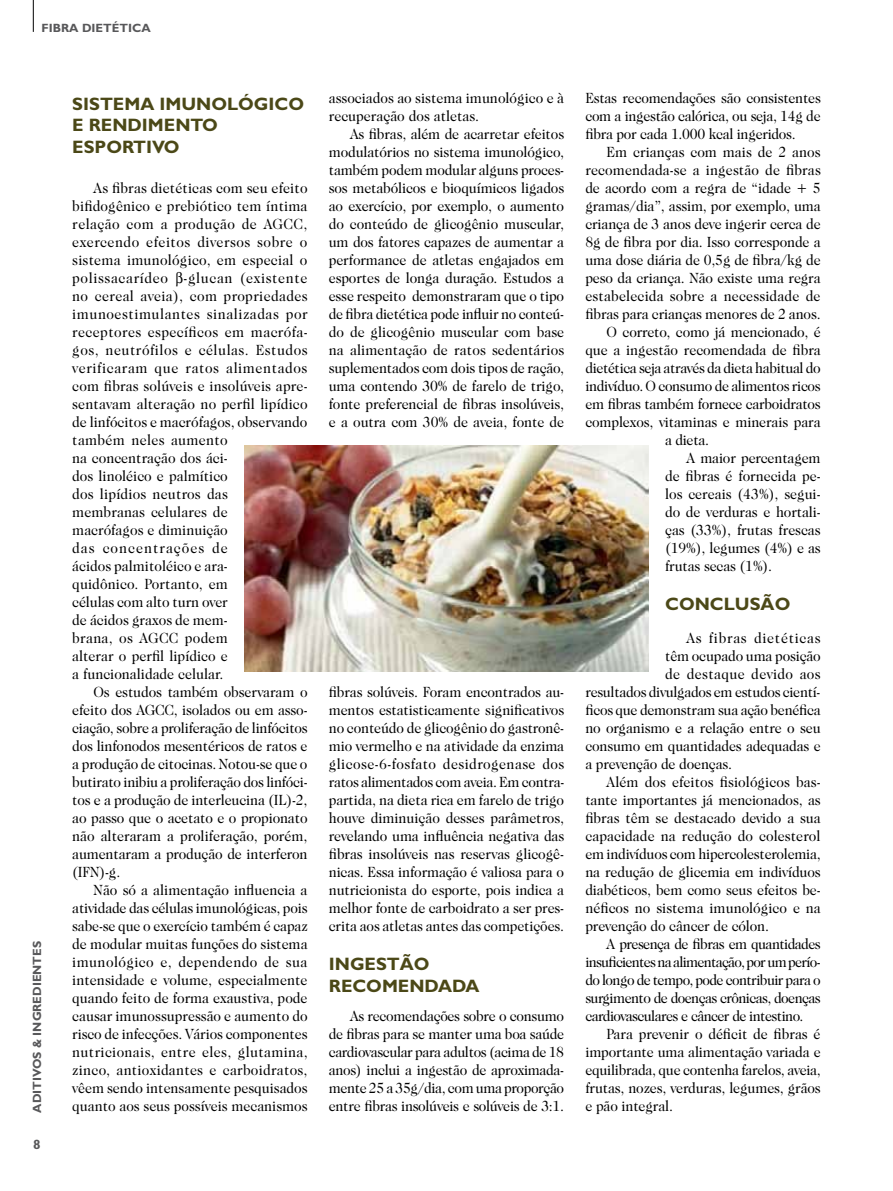
<style>
.page{position:relative;width:893px;height:1191px;background:#fff}
.page>*{position:absolute;margin:0;border:0;box-sizing:border-box;transform-origin:0 0}
.t1{font:700 18px/21.6px "Gill Sans";color:#4b4817}
.t2{font:15px/18px "Caslon 224 IT Cby BT";letter-spacing:-.01em;color:#000;text-align:justify;scale:.93 1}
.t3{font:15px/18px "Caslon 224 IT Cby BT";letter-spacing:.01em;color:#000;scale:.93 1}
.t4{font:15px "Caslon 224 IT Cby BT";letter-spacing:-.04em;color:#000;scale:.93 1}
.t5{font:15px "Caslon 224 IT Cby BT";letter-spacing:-.05em;color:#000;scale:.93 1}
.t6{font:15px "Caslon 224 IT Cby BT";letter-spacing:.015em;color:#000;scale:.93 1}
.t7{font:15px "Caslon 224 IT Cby BT";letter-spacing:.025em;color:#000;scale:.93 1}
.t8{font:15px "Caslon 224 IT Cby BT";letter-spacing:.05em;color:#000;scale:.93 1}
.t9{font:700 13.5px "Gill Sans";color:#58585a}
.t10{font:700 12px "Gill Sans";color:#58585a}
</style>
<div class="page">
<hr style="left:33px;top:0;width:1px;height:32px;background:#000">
<img style="left:245px;top:445px;width:403px;height:226px">
<p class="t10" style="left:42px;top:21px;width:49px">FIBRA DIET</p>
<p class="t10" style="left:112px;top:21px;width:40px">ÉTI CA</p>
<p class="t10" style="left:30px;top:1112px;width:173px;rotate:-90deg">ADITIVOS &amp; INGREDIENTES</p>
<p class="t9" style="left:33px;top:1136px;width:9px">8</p>
<p class="t1" style="left:72px;top:93px;width:22px">SISTE</p>
<p class="t1" style="left:124px;top:93px;width:180px">MA I MUNOLÓGICO</p>
<p class="t1" style="left:72px;top:114px;width:29px">E RENDI</p>
<p class="t1" style="left:148px;top:114px;width:30px">MENTO</p>
<p class="t1" style="left:72px;top:136px;width:48px">ESPORTIVO</p>
<p class="t3" style="left:72px;top:179px;width:255px;text-indent:21px">As fibras dietéticas com seu efeito bifidogênico e prebiótico tem íntima relação com a produção de AGCC, exercendo efeitos diversos sobre o sistema imunológico, em especial o polissacarídeo -glucan (existente no cereal aveia), com propriedades imunoestimulantes sinalizadas por receptores específicos em macrófa&shy;gos, neutrófilos e células. Estudos verificaram que ratos alimentados com fibras solúveis e insolúveis apre&shy;sentavam alteração no perfil lipídico de linfócitos e macrófagos, observando também neles aumento<br>na concentração dos áci-<br>dos linoléico e palmítico<br>dos lipídios neutros das<br>membranas celulares de<br>macrófagos e diminuição<br>das concentrações de<br>ácidos palmitoléico e ara-<br>quidônico. Portanto, em<br>células com alto turn over<br>de ácidos graxos de mem-<br>brana, os AGCC podem<br>alterar o perfil lipídico e<br>a funcionalidade celular.</p>
<p class="t2" style="left:72px;top:683px;width:255px;text-indent:21px">Os estudos também observaram o efeito dos AGCC, isolados ou em asso&shy;ciação, sobre a proliferação de linfócitos dos linfonodos mesentéricos de ratos e a produção de citocinas. Notou-se que o butirato inibiu a proliferação dos linfóci&shy;tos e a produção de interleucina (IL)-2, ao passo que o acetato e o propionato não alteraram a proliferação, porém, aumentaram a produção de interferon (IFN)-g.</p>
<p class="t2" style="left:72px;top:881px;width:255px;text-indent:21px">Não só a alimentação influencia a atividade das células imunológicas, pois sabe-se que o exercício também é capaz de modular muitas funções do sistema imunológico e, dependendo de sua intensidade e volume, especialmente quando feito de forma exaustiva, pode causar imunossupressão e aumento do risco de infecções. Vários componentes nutricionais, entre eles, glutamina, zinco, antioxidantes e carboidratos, vêem sendo intensamente pesquisados quanto aos seus possíveis mecanismos</p>
<p class="t2" style="left:329px;top:89px;width:255px">associados ao sistema imunológico e à recuperação dos atletas.</p>
<p class="t2" style="left:329px;top:125px;width:255px;text-indent:21px">As fibras, além de acarretar efeitos modulatórios no sistema imunológico, também podem modular alguns proces&shy;sos metabólicos e bioquímicos ligados ao exercício, por exemplo, o aumento do conteúdo de glicogênio muscular, um dos fatores capazes de aumentar a performance de atletas engajados em esportes de longa duração. Estudos a esse respeito demonstraram que o tipo de fibra dietética pode influir no conteú&shy;do de glicogênio muscular com base na alimentação de ratos sedentários suplementados com dois tipos de ração, uma contendo 30% de farelo de trigo, fonte preferencial de fibras insolúveis, e a outra com 30% de aveia, fonte de</p>
<p class="t2" style="left:329px;top:683px;width:255px">fibras solúveis. Foram encontrados au&shy;mentos estatisticamente significativos no conteúdo de glicogênio do gastronê&shy;mio vermelho e na atividade da enzima glicose-6-fosfato desidrogenase dos ratos alimentados com aveia. Em contra&shy;partida, na dieta rica em farelo de trigo houve diminuição desses parâmetros, revelando uma influência negativa das fibras insolúveis nas reservas glicogê&shy;nicas. Essa informação é valiosa para o nutricionista do esporte, pois indica a melhor fonte de carboidrato a ser pres&shy;crita aos atletas antes das competições.</p>
<p class="t1" style="left:329px;top:953px;width:20px">INGEST</p>
<p class="t1" style="left:329px;top:953px;width:101px;text-indent:71px">ÃO<br>RECOMENDADA</p>
<p class="t2" style="left:329px;top:1007px;width:255px;text-indent:21px">As recomendações sobre o consumo de fibras para se manter uma boa saúde cardiovascular para adultos (acima de 18 anos) inclui a ingestão de aproximada&shy;mente 25 a 35g/dia, com uma proporção entre fibras insolúveis e solúveis de 3:1.</p>
<p class="t2" style="left:585px;top:89px;width:255px">Estas recomendações são consistentes com a ingestão calórica, ou seja, 14g de fibra por cada 1.000 kcal ingeridos.</p>
<p class="t2" style="left:607px;top:143px;width:231px">Em crianças com mais de 2 anos</p>
<p class="t3" style="left:585px;top:161px;width:255px">recomendada-se a ingestão de fibras</p>
<p class="t2" style="left:585px;top:179px;width:255px">de acordo com a regra de “idade + 5</p>
<p class="t2" style="left:585px;top:197px;width:254px">gramas/dia”, assim, por exemplo, uma</p>
<p class="t2" style="left:585px;top:215px;width:254px">criança de 3 anos deve ingerir cerca de</p>
<p class="t2" style="left:585px;top:233px;width:254px">8g de fibra por dia. Isso corresponde a</p>
<p class="t2" style="left:585px;top:251px;width:254px">uma dose diária de 0,5g de fibra/kg de</p>
<p class="t2" style="left:585px;top:269px;width:254px">peso da criança. Não existe uma regra</p>
<p class="t6" style="left:585px;top:287px;width:254px">estabelecida sobre a necessidade de</p>
<p class="t2" style="left:585px;top:305px;width:254px">fibras para crianças menores de 2 anos.</p>
<p class="t2" style="left:607px;top:323px;width:232px">O correto, como já mencionado, é</p>
<p class="t2" style="left:585px;top:341px;width:255px">que a ingestão recomendada de fibra</p>
<p class="t2" style="left:585px;top:359px;width:255px">dietética seja através da dieta habitual do</p>
<p class="t2" style="left:585px;top:377px;width:254px">indivíduo. O consumo de alimentos ricos</p>
<p class="t2" style="left:585px;top:395px;width:254px">em fibras também fornece carboidratos</p>
<p class="t2" style="left:585px;top:413px;width:254px">complexos, vitaminas e minerais para</p>
<p class="t2" style="left:665px;top:431px;width:49px">a dieta.</p>
<p class="t2" style="left:686px;top:449px;width:146px">A maior percentagem</p>
<p class="t2" style="left:665px;top:467px;width:169px">de fibras é fornecida pe-</p>
<p class="t2" style="left:665px;top:485px;width:169px">los cereais (43%), segui-</p>
<p class="t2" style="left:665px;top:503px;width:169px">do de verduras e hortali-</p>
<p class="t2" style="left:665px;top:521px;width:169px">ças (33%), frutas frescas</p>
<p class="t2" style="left:665px;top:539px;width:169px">(19%), legumes (4%) e as</p>
<p class="t2" style="left:665px;top:557px;width:117px">frutas secas (1%).</p>
<p class="t1" style="left:665px;top:593px;width:16px">CON</p>
<p class="t1" style="left:710px;top:593px;width:80px">CLUSÃO</p>
<p class="t8" style="left:686px;top:629px;width:146px">As fibras dietéticas</p>
<p class="t2" style="left:665px;top:647px;width:169px">têm ocupado uma posição</p>
<p class="t7" style="left:665px;top:665px;width:169px">de destaque devido aos</p>
<p class="t2" style="left:585px;top:683px;width:254px">resultados divulgados em estudos cientí-</p>
<p class="t2" style="left:585px;top:701px;width:255px">ficos que demonstram sua ação benéfica</p>
<p class="t2" style="left:585px;top:719px;width:255px">no organismo e a relação entre o seu</p>
<p class="t2" style="left:585px;top:737px;width:254px">consumo em quantidades adequadas e</p>
<p class="t2" style="left:585px;top:755px;width:159px">a prevenção de doenças.</p>
<p class="t2" style="left:607px;top:773px;width:232px">Além dos efeitos fisiológicos bas-</p>
<p class="t2" style="left:585px;top:791px;width:254px">tante importantes já mencionados, as</p>
<p class="t2" style="left:585px;top:809px;width:255px">fibras têm se destacado devido a sua</p>
<p class="t2" style="left:585px;top:827px;width:254px">capacidade na redução do colesterol</p>
<p class="t2" style="left:585px;top:845px;width:254px">em indivíduos com hipercolesterolemia,</p>
<p class="t2" style="left:585px;top:863px;width:254px">na redução de glicemia em indivíduos</p>
<p class="t2" style="left:585px;top:881px;width:254px">diabéticos, bem como seus efeitos be-</p>
<p class="t2" style="left:585px;top:899px;width:255px">néficos no sistema imunológico e na</p>
<p class="t2" style="left:585px;top:917px;width:199px">prevenção do câncer de cólon.</p>
<p class="t4" style="left:607px;top:935px;width:232px">A presença de fibras em quantidades</p>
<p class="t5" style="left:585px;top:953px;width:254px">insuficientes na alimentação, por um perío-</p>
<p class="t4" style="left:585px;top:971px;width:254px">do longo de tempo, pode contribuir para o</p>
<p class="t4" style="left:585px;top:989px;width:255px">surgimento de doenças crônicas, doenças</p>
<p class="t4" style="left:585px;top:1007px;width:236px">cardiovasculares e câncer de intestino.</p>
<p class="t2" style="left:607px;top:1025px;width:231px">Para prevenir o déficit de fibras é</p>
<p class="t2" style="left:585px;top:1043px;width:254px">importante uma alimentação variada e</p>
<p class="t2" style="left:585px;top:1061px;width:255px">equilibrada, que contenha farelos, aveia,</p>
<p class="t2" style="left:585px;top:1079px;width:254px">frutas, nozes, verduras, legumes, grãos</p>
<p class="t2" style="left:585px;top:1097px;width:96px">e pão integral.</p>
</div>
